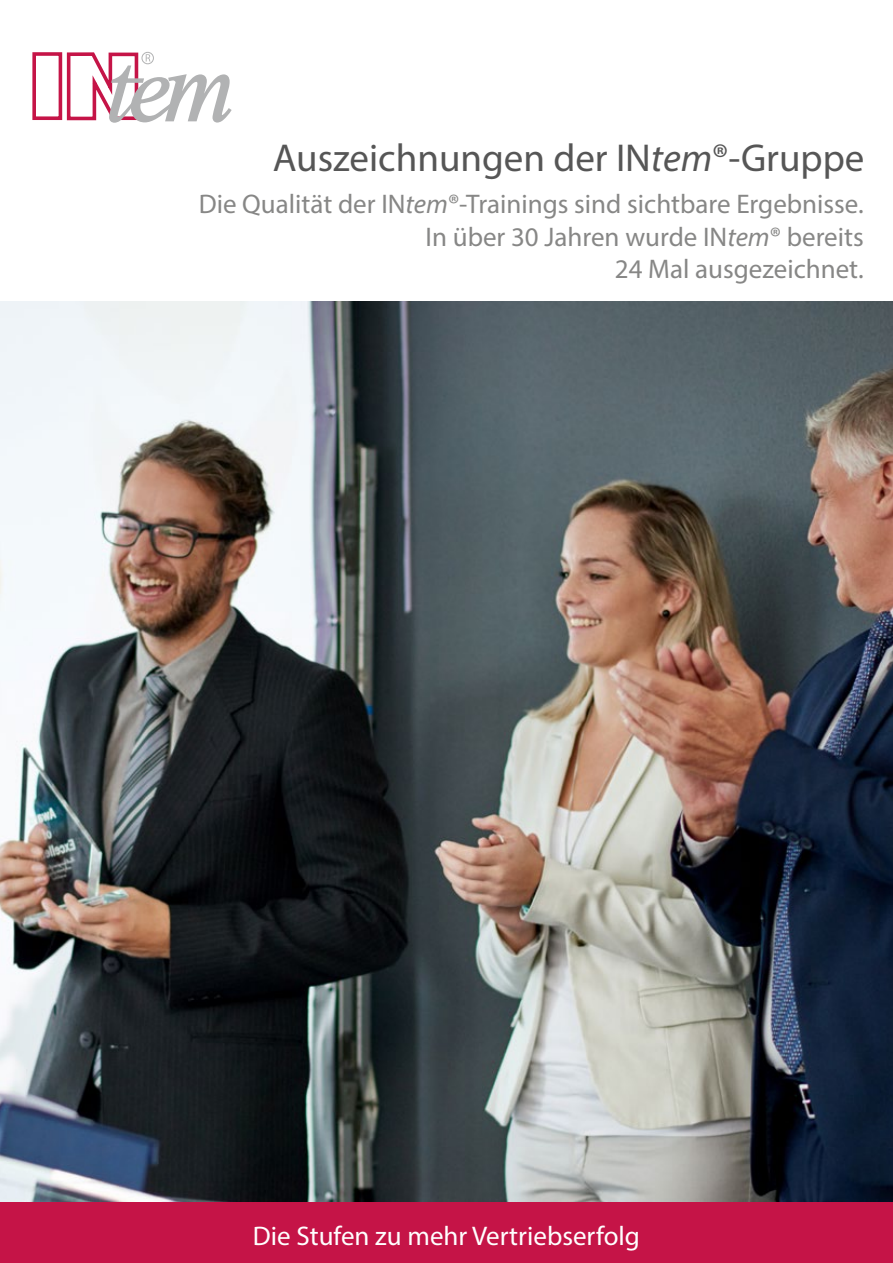
<style>
.page{position:relative;width:893px;height:1263px;background:#fff}
.page>*{position:absolute;margin:0;border:0;box-sizing:border-box;transform-origin:0 0}
.t1{font:39px "Myriad Pro";color:#565656}
.t2{font:27px/32.4px "Myriad Pro";color:#878786;text-align:right}
.t3{font:27px "Myriad Pro";color:#fff}
.s1{font-style:italic}
</style>
<div class="page">
<div style="left:32px;top:52px;width:30px;height:68px;border:4px solid #c51447"></div>
<svg style="left:66px;top:51px;width:166px;height:72px"></svg>
<div style="left:0;top:1201px;width:893px;height:62px;background:#c51447"></div>
<img style="left:0;top:302px;width:893px;height:899px">
<h1 class="t1" style="left:273px;top:134px;width:593px">Auszeichnungen der IN<span class="s1">tem</span>®-Gruppe</h1>
<p class="t2" style="left:199px;top:188px;width:666px">Die Qualität der IN<span class="s1">tem</span>®-Trainings sind sichtbare Ergebnisse.<br>In über 30 Jahren wurde IN<span class="s1">tem</span>® bereits<br>24 Mal ausgezeichnet.</p>
<p class="t3" style="left:253px;top:1219px;width:389px">Die Stufen zu mehr Vertriebserfolg</p>
</div>
